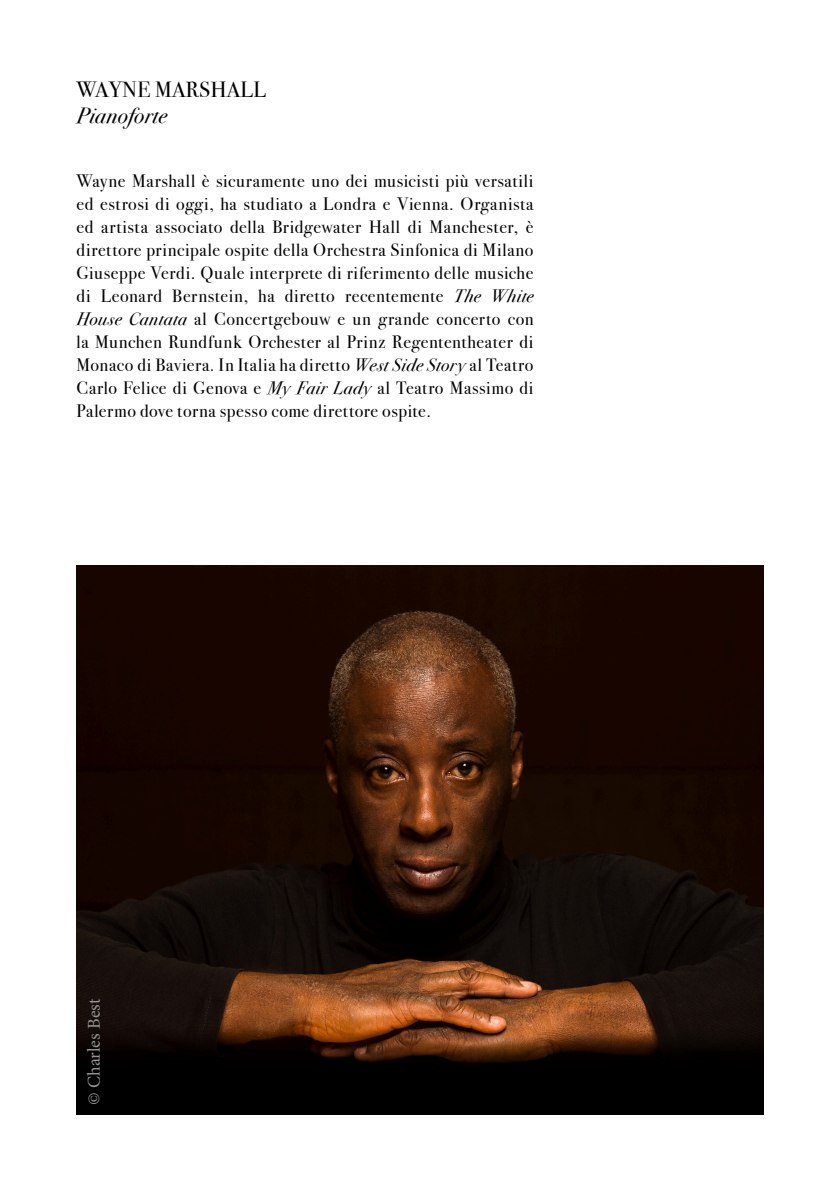
<style>
.page{position:relative;width:840px;height:1191px;background:#fff}
.page>*{position:absolute;margin:0;border:0;box-sizing:border-box;transform-origin:0 0}
.t1{font:22px "Bodoni Svty Two OSITCTT Book";letter-spacing:.02em;color:#000}
.t2{font:22px "Bodoni Svty Two OSITCTT Book It";letter-spacing:.02em;color:#000}
.t3{font:18px/23px "Bodoni Svty Two OSITCTT Book";letter-spacing:.03em;color:#000;text-align:justify}
.t4{font:18px "Minion Pro";color:#959595}
.s1{font-family:"Bodoni Svty Two OSITCTT Book It"}
</style>
<div class="page">
<img style="left:77px;top:565px;width:686px;height:549px">
<p class="t1" style="left:77px;top:77px;width:191px">WAYNE MARSHALL</p>
<p class="t2" style="left:77px;top:102px;width:92px">Pianoforte</p>
<p class="t3" style="left:77px;top:169px;width:458px">Wayne Marshall è sicuramente uno dei musicisti più versatili ed estrosi di oggi, ha studiato a Londra e Vienna. Organista ed artista associato della Bridgewater Hall di Manchester, è direttore principale ospite della Orchestra Sinfonica di Milano Giuseppe Verdi. Quale interprete di riferimento delle musiche di Leonard Bernstein, ha diretto recentemente <span class="s1">The White House Cantata</span> al Concertgebouw e un grande concerto con la Munchen Rundfunk Orchester al Prinz Regententheater di Monaco di Baviera. In Italia ha diretto <span class="s1">West Side Story</span> al Teatro Carlo Felice di Genova e <span class="s1">My Fair Lady</span> al Teatro Massimo di Palermo dove torna spesso come direttore ospite.</p>
<p class="t4" style="left:83px;top:1104px;width:108px;rotate:-90deg">© Charles Best</p>
</div>
